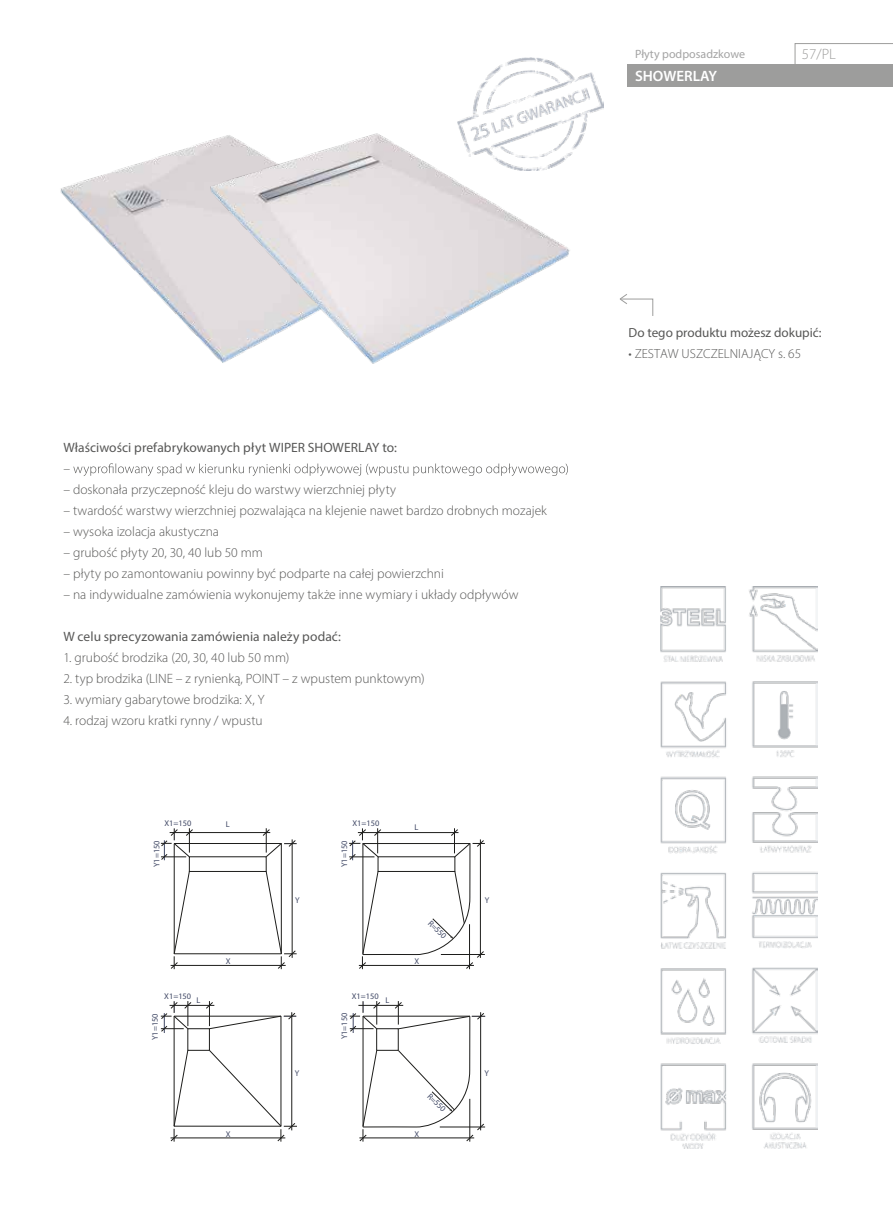
<style>
.page{position:relative;width:893px;height:1221px;background:#fff}
.page>*{position:absolute;margin:0;border:0;box-sizing:border-box;transform-origin:0 0}
.t1{font:600 15px "Myriad Pro";color:#fff}
.t2{font:300 15px "Myriad Pro";color:#9d9d9c}
.t3{font:300 13.5px "Myriad Pro";letter-spacing:.005em;color:#575756}
.t4{font:13.5px "Myriad Pro";letter-spacing:.005em;color:#575756}
.t5{font:13.2px "Myriad Pro";color:#575756}
.t6{font:300 13.2px "Myriad Pro";color:#575756}
.t7{font:12px "Myriad Pro";color:#a4a4a4}
.t8{font:8.4px "Myriad Pro";color:#404865}
</style>
<div class="page">
<svg style="left:637px;top:298px;width:16px;height:18px"></svg>
<div style="left:627px;top:65px;width:266px;height:22px;background:#9d9d9c"></div>
<svg style="left:795px;top:43px;width:98px;height:22px"></svg>
<svg style="left:73px;top:463px;width:495px;height:13px"></svg>
<svg style="left:161px;top:828px;width:136px;height:141px"></svg>
<svg style="left:349px;top:828px;width:136px;height:141px"></svg>
<hr style="left:174px;top:1015px;width:107px;height:1px;background:#1d1d1b">
<hr style="left:174px;top:1015px;width:1px;height:111px;background:#1d1d1b">
<hr style="left:174px;top:1125px;width:107px;height:1px;background:#1d1d1b">
<hr style="left:281px;top:1015px;width:1px;height:111px;background:#1d1d1b">
<div style="left:188px;top:1028px;width:22px;height:22px;border:1px solid #1d1d1b"></div>
<hr style="left:291px;top:1012px;width:1px;height:118px;background:#1d1d1b">
<hr style="left:170px;top:1005px;width:44px;height:1px;background:#1d1d1b">
<hr style="left:171px;top:1137px;width:114px;height:1px;background:#1d1d1b">
<svg style="left:161px;top:1001px;width:30px;height:31px"></svg>
<svg style="left:206px;top:1001px;width:90px;height:28px"></svg>
<svg style="left:209px;top:1049px;width:88px;height:92px"></svg>
<svg style="left:171px;top:1049px;width:17px;height:92px"></svg>
<svg style="left:350px;top:1001px;width:135px;height:140px"></svg>
<img style="left:660px;top:586px;width:157px;height:561px">
<img style="left:60px;top:147px;width:133px;height:185px">
<img style="left:193px;top:133px;width:444px;height:231px">
<img style="left:457px;top:57px;width:147px;height:114px">
<p class="t7" style="left:635px;top:47px;width:112px">Płyty podposadzkowe</p>
<p class="t2" style="left:802px;top:45px;width:36px">57/PL</p>
<p class="t1" style="left:635px;top:66px;width:84px">SHOWERLAY</p>
<p class="t4" style="left:63px;top:439px;width:335px">Właściwości prefabrykowanych płyt WIPER SHOWERLAY to:</p>
<p class="t3" style="left:63px;top:460px;width:8px">–</p>
<p class="t3" style="left:63px;top:481px;width:334px">– doskonała przyczepność kleju do warstwy wierzchniej płyty</p>
<p class="t3" style="left:63px;top:502px;width:485px">– twardość warstwy wierzchniej pozwalająca na klejenie nawet bardzo drobnych mozajek</p>
<p class="t3" style="left:63px;top:523px;width:157px">– wysoka izolacja akustyczna</p>
<p class="t3" style="left:63px;top:544px;width:201px">– grubość płyty 20, 30, 40 lub 50 mm</p>
<p class="t3" style="left:63px;top:565px;width:382px">– płyty po zamontowaniu powinny być podparte na całej powierzchni</p>
<p class="t3" style="left:63px;top:586px;width:457px">– na indywidualne zamówienia wykonujemy także inne wymiary i układy odpływów</p>
<p class="t4" style="left:63px;top:628px;width:279px">W celu sprecyzowania zamówienia należy podać:</p>
<p class="t3" style="left:63px;top:649px;width:227px">1. grubość brodzika (20, 30, 40 lub 50 mm)</p>
<p class="t3" style="left:63px;top:670px;width:363px">2. typ brodzika (LINE – z rynienką, POINT – z wpustem punktowym)</p>
<p class="t3" style="left:63px;top:691px;width:203px">3. wymiary gabarytowe brodzika: X, Y</p>
<p class="t3" style="left:63px;top:712px;width:201px">4. rodzaj wzoru kratki rynny / wpustu</p>
<p class="t8" style="left:164px;top:818px;width:28px">X1=150</p>
<p class="t8" style="left:226px;top:818px;width:5px">L</p>
<p class="t8" style="left:151px;top:858px;width:28px;rotate:-90deg">Y1=150</p>
<p class="t8" style="left:151px;top:867px;width:28px;rotate:-90deg">Y1= 50</p>
<p class="t8" style="left:352px;top:817px;width:28px">X1=150</p>
<p class="t8" style="left:339px;top:858px;width:28px;rotate:-90deg">Y1=150</p>
<p class="t8" style="left:339px;top:867px;width:28px;rotate:-90deg">Y1= 50</p>
<p class="t8" style="left:414px;top:822px;width:5px">L</p>
<p class="t8" style="left:295px;top:894px;width:6px">Y</p>
<p class="t8" style="left:485px;top:894px;width:6px">Y</p>
<p class="t8" style="left:433px;top:917px;width:24px;rotate:45deg">R=550</p>
<p class="t8" style="left:226px;top:955px;width:6px">X</p>
<p class="t8" style="left:414px;top:955px;width:6px">X</p>
<p class="t8" style="left:164px;top:991px;width:28px">X1=150</p>
<p class="t8" style="left:197px;top:995px;width:5px">L</p>
<p class="t8" style="left:352px;top:991px;width:28px">X1=150</p>
<p class="t8" style="left:385px;top:995px;width:5px">L</p>
<p class="t8" style="left:150px;top:1040px;width:28px;rotate:-90deg">Y1=150</p>
<p class="t8" style="left:150px;top:1049px;width:28px;rotate:-90deg">Y1= 50</p>
<p class="t8" style="left:339px;top:1039px;width:28px;rotate:-90deg">Y1=150</p>
<p class="t8" style="left:340px;top:1048px;width:28px;rotate:-90deg">Y1= 50</p>
<p class="t8" style="left:295px;top:1067px;width:6px">Y</p>
<p class="t8" style="left:484px;top:1067px;width:6px">Y</p>
<p class="t8" style="left:432px;top:1090px;width:24px;rotate:45deg">R=550</p>
<p class="t8" style="left:226px;top:1128px;width:6px">X</p>
<p class="t8" style="left:414px;top:1128px;width:6px">X</p>
<p class="t5" style="left:628px;top:324px;width:194px">Do tego produktu możesz dokupić:</p>
<p class="t6" style="left:628px;top:345px;width:174px">• ZESTAW USZCZELNIAJĄCY s. 65</p>
</div>
